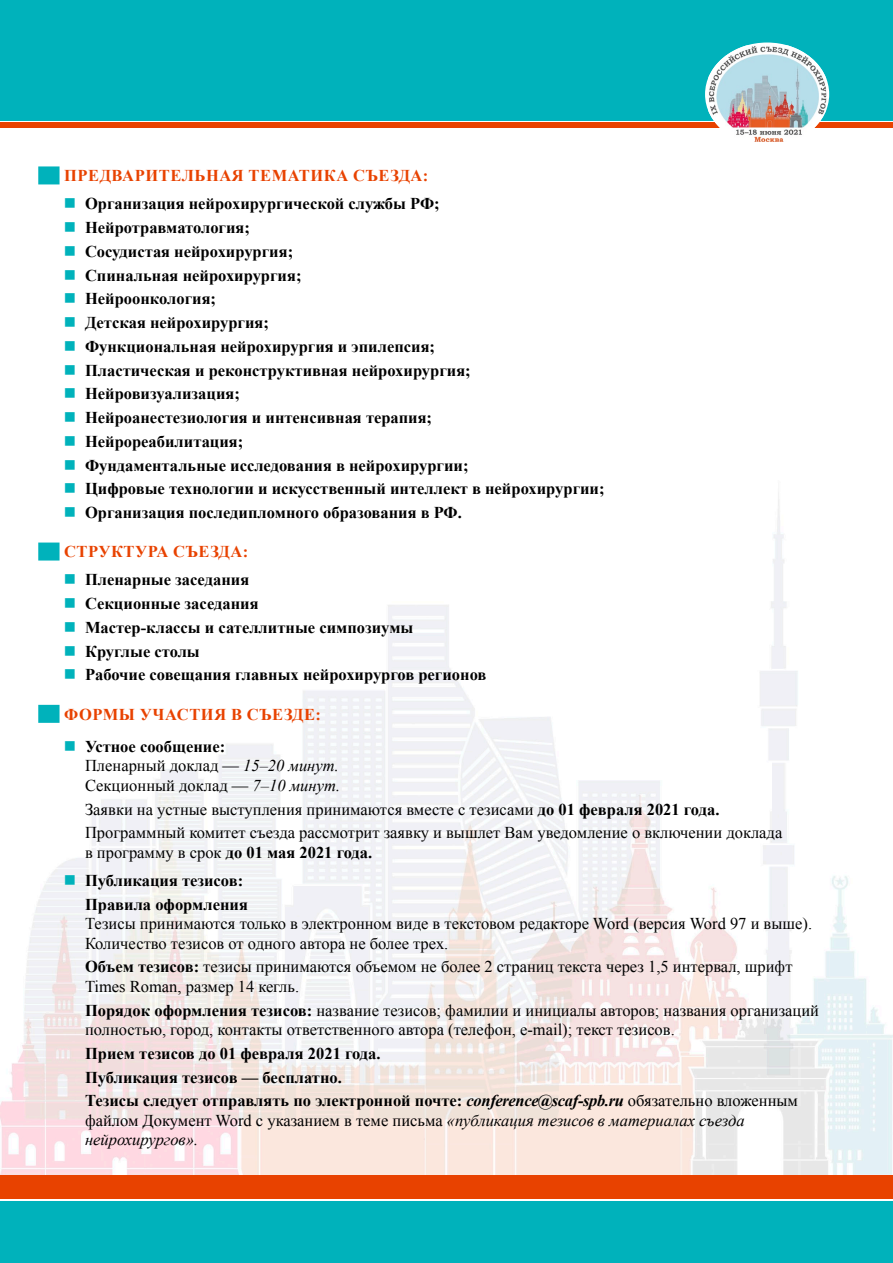
<style>
.page{position:relative;width:893px;height:1263px;background:#fff}
.page>*{position:absolute;margin:0;border:0;box-sizing:border-box;transform-origin:0 0}
.text{font:16.5px/19.5px "Times New Roman";color:#000}
.text-2{font:700 16.5px "Times New Roman";color:#000}
.zagol{font:700 16.5px "Times New Roman";letter-spacing:.035em;color:#e84200}
.s1{font-style:italic}
.s2{font-weight:700}
.s3{font-weight:700;font-style:italic}
</style>
<div class="page">
<img style="left:0;top:492px;width:893px;height:683px">
<div style="left:0;top:1202px;width:893px;height:61px;background:#00b2bb"></div>
<div style="left:0;top:1175px;width:893px;height:23px;background:#e84200"></div>
<div style="left:0;top:0;width:893px;height:120px;background:#00b2bb"></div>
<div style="left:0;top:123px;width:893px;height:5px;background:#e84200"></div>
<div style="left:705px;top:43px;width:124px;height:103px;background:#fff;border-radius:50%"></div>
<img style="left:708px;top:45px;width:118px;height:97px">
<div style="left:38px;top:166px;width:22px;height:18px;background:#00b2bb"></div>
<div style="left:38px;top:542px;width:22px;height:18px;background:#00b2bb"></div>
<div style="left:38px;top:705px;width:22px;height:18px;background:#00b2bb"></div>
<svg style="left:65px;top:507px;width:10px;height:10px"></svg>
<svg style="left:65px;top:574px;width:10px;height:10px"></svg>
<svg style="left:65px;top:598px;width:10px;height:10px"></svg>
<svg style="left:65px;top:622px;width:10px;height:10px"></svg>
<svg style="left:65px;top:646px;width:10px;height:9px"></svg>
<svg style="left:65px;top:669px;width:10px;height:10px"></svg>
<svg style="left:65px;top:741px;width:10px;height:10px"></svg>
<svg style="left:65px;top:875px;width:10px;height:10px"></svg>
<p class="zagol" style="left:64px;top:164px;width:366px">ПРЕДВАРИТЕЛЬНАЯ ТЕМАТИКА СЪЕЗДА:</p>
<p class="text-2" style="left:85px;top:192px;width:356px">Организация нейрохирургической службы РФ;</p>
<p class="text-2" style="left:85px;top:216px;width:167px">Нейротравматология;</p>
<p class="text-2" style="left:85px;top:239px;width:210px">Сосудистая нейрохирургия;</p>
<p class="text-2" style="left:85px;top:263px;width:218px">Спинальная нейрохирургия;</p>
<p class="text-2" style="left:85px;top:287px;width:133px">Нейроонкология;</p>
<p class="text-2" style="left:85px;top:311px;width:185px">Детская нейрохирургия;</p>
<p class="text-2" style="left:85px;top:334px;width:352px">Функциональная нейрохирургия и эпилепсия;</p>
<p class="text-2" style="left:85px;top:358px;width:387px">Пластическая и реконструктивная нейрохирургия;</p>
<p class="text-2" style="left:85px;top:382px;width:156px">Нейровизуализация;</p>
<p class="text-2" style="left:85px;top:406px;width:349px">Нейроанестезиология и интенсивная терапия;</p>
<p class="text-2" style="left:85px;top:429px;width:160px">Нейрореабилитация;</p>
<p class="text-2" style="left:85px;top:453px;width:385px">Фундаментальные исследования в нейрохирургии;</p>
<p class="text-2" style="left:85px;top:477px;width:521px">Цифровые технологии и искусственный интеллект в нейрохирургии;</p>
<p class="text-2" style="left:85px;top:501px;width:378px">Организация последипломного образования в РФ.</p>
<p class="zagol" style="left:64px;top:540px;width:186px">СТРУКТУРА СЪЕЗДА:</p>
<p class="text-2" style="left:85px;top:568px;width:166px">Пленарные заседания</p>
<p class="text-2" style="left:85px;top:592px;width:175px">Секционные заседания</p>
<p class="text-2" style="left:85px;top:615px;width:330px">Мастер-классы и сателлитные симпозиумы</p>
<p class="text-2" style="left:85px;top:639px;width:116px">Круглые столы</p>
<p class="text-2" style="left:85px;top:663px;width:403px">Рабочие совещания главных нейрохирургов регионов</p>
<p class="zagol" style="left:64px;top:702px;width:258px">ФОРМЫ УЧАСТИЯ В СЪЕЗДЕ:</p>
<p class="text-2" style="left:85px;top:734px;width:142px">Устное сообщение:</p>
<p class="text" style="left:85px;top:756px;width:256px">Пленарный доклад — <span class="s1">15–20 минут.</span></p>
<p class="text" style="left:85px;top:775px;width:257px">Секционный доклад — <span class="s1">7–10 минут.</span></p>
<p class="text" style="left:85px;top:799px;width:636px">Заявки на устные выступления принимаются вместе с тезисами <span class="s2">до 01 февраля 2021 года.</span></p>
<p class="text" style="left:85px;top:823px;width:699px">Программный комитет съезда рассмотрит заявку и вышлет Вам уведомление о включении доклада в программу в срок <span class="s2">до 01 мая 2021 года.</span></p>
<p class="text-2" style="left:85px;top:868px;width:160px">Публикация тезисов:</p>
<p class="text-2" style="left:85px;top:892px;width:164px">Правила оформления</p>
<p class="text" style="left:85px;top:913px;width:729px">Тезисы принимаются только в электронном виде в текстовом редакторе Word (версия Word 97 и выше).<br>Количество тезисов от одного автора не более трех.</p>
<p class="text" style="left:85px;top:957px;width:709px"><span class="s2">Объем тезисов:</span> тезисы принимаются объемом не более 2 страниц текста через 1,5 интервал, шрифт<br>Times Roman, размер 14 кегль.</p>
<p class="text" style="left:85px;top:1000px;width:736px"><span class="s2">Порядок оформления тезисов:</span> название тезисов; фамилии и инициалы авторов; названия организаций полностью, город, контакты ответственного автора (телефон, e-mail); текст тезисов.</p>
<p class="text-2" style="left:85px;top:1041px;width:297px">Прием тезисов до 01 февраля 2021 года.</p>
<p class="text-2" style="left:85px;top:1065px;width:258px">Публикация тезисов — бесплатно.</p>
<p class="text" style="left:85px;top:1091px;width:714px"><span class="s2">Тезисы следует отправлять по электронной почте:</span> <span class="s3">conference@scaf-spb.ru</span> обязательно вложенным файлом Документ Word c указанием в теме письма <span class="s1">«публикация тезисов в материалах съезда нейрохирургов».</span></p>
</div>
